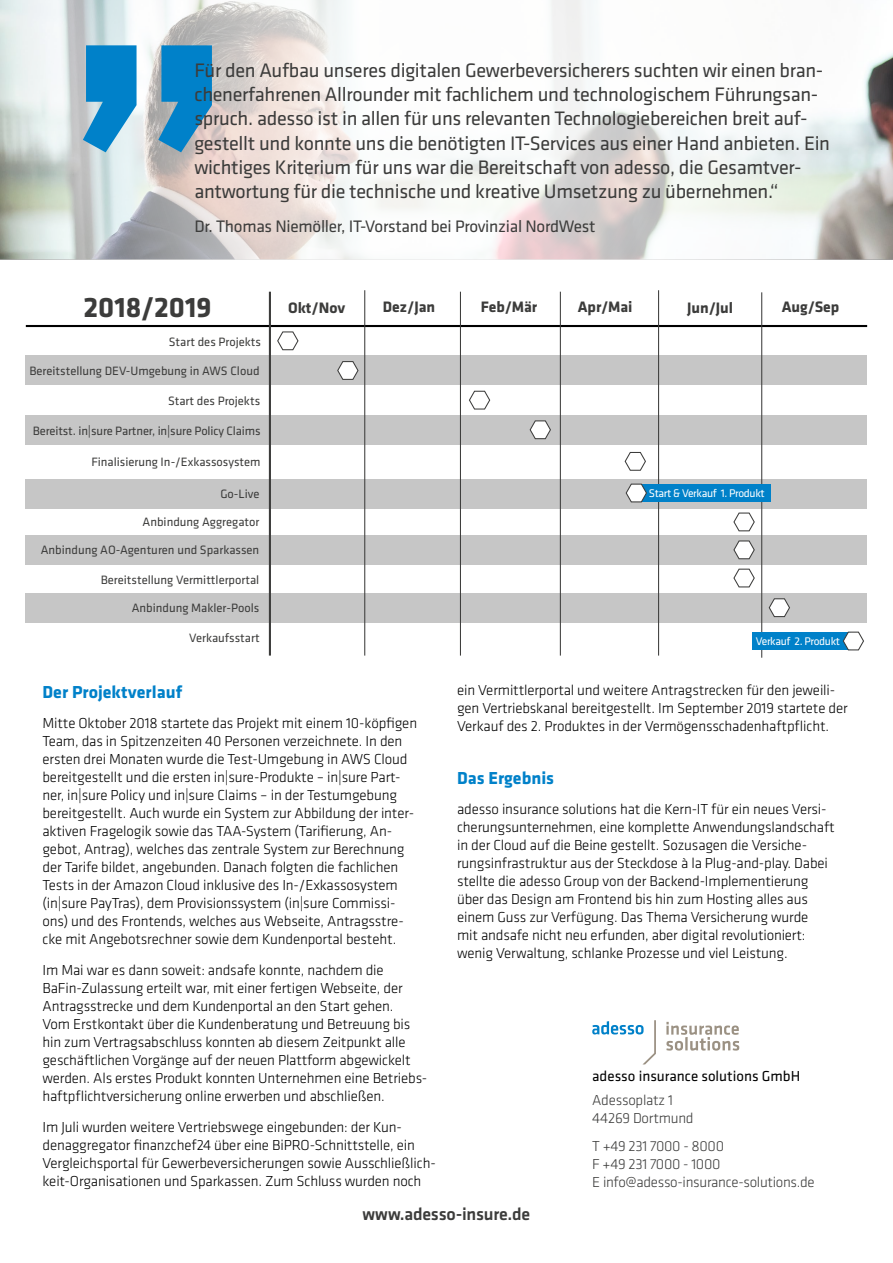
<style>
.page{position:relative;width:893px;height:1263px;background:#fff}
.page>*{position:absolute;margin:0;border:0;box-sizing:border-box;transform-origin:0 0}
.t1{font:700 29.25px "Klavika";color:#3c3c3b}
.t2{font:20.25px/24.3px "Klavika";letter-spacing:-.015em;color:#3c3c3b}
.t3{font:700 18px "Klavika";color:#0081c9}
.t4{font:500 18px "Klavika";letter-spacing:-.015em;color:#3c3c3b}
.t5{font:17.25px "Klavika";letter-spacing:-.015em;color:#3c3c3b}
.t6{font:700 15.75px "Klavika";color:#3c3c3b}
.t7{font:300 15px/18px "Klavika";letter-spacing:-.01em;color:#000}
.t8{font:300 15px/18px "Klavika";letter-spacing:-.02em;color:#3c3c3b}
.t9{font:15px "Klavika";color:#000}
.t10{font:12.6px "Klavika";color:#3c3c3b}
.t11{font:11.55px "Klavika";letter-spacing:-.03em;color:#fff}
</style>
<div class="page">
<svg style="left:0;top:0;width:893px;height:259px"></svg>
<svg style="left:592px;top:1020px;width:64px;height:44px"></svg>
<svg style="left:666px;top:1022px;width:73px;height:28px"></svg>
<svg style="left:83px;top:45px;width:129px;height:107px;background:#50a0cd"></svg>
<div style="left:26px;top:593px;width:841px;height:29px;background:#c6c6c6"></div>
<div style="left:26px;top:535px;width:841px;height:30px;background:#c6c6c6"></div>
<div style="left:26px;top:356px;width:841px;height:29px;background:#c6c6c6"></div>
<div style="left:26px;top:415px;width:841px;height:30px;background:#c6c6c6"></div>
<div style="left:26px;top:479px;width:841px;height:30px;background:#c6c6c6"></div>
<hr style="left:26px;top:325px;width:841px;height:2px;background:#000">
<svg style="left:277px;top:331px;width:22px;height:20px"></svg>
<svg style="left:337px;top:361px;width:22px;height:19px"></svg>
<svg style="left:469px;top:390px;width:22px;height:20px"></svg>
<svg style="left:529px;top:420px;width:22px;height:20px"></svg>
<svg style="left:624px;top:451px;width:22px;height:20px"></svg>
<svg style="left:768px;top:598px;width:22px;height:20px"></svg>
<hr style="left:269px;top:292px;width:2px;height:364px;background:#3c3c3b">
<hr style="left:364px;top:290px;width:1px;height:366px;background:#3c3c3b">
<hr style="left:460px;top:292px;width:1px;height:364px;background:#3c3c3b">
<hr style="left:560px;top:292px;width:1px;height:364px;background:#3c3c3b">
<hr style="left:658px;top:290px;width:1px;height:366px;background:#3c3c3b">
<hr style="left:761px;top:292px;width:1px;height:366px;background:#3c3c3b">
<div style="left:753px;top:632px;width:98px;height:18px;background:#0081c9"></div>
<div style="left:642px;top:484px;width:129px;height:18px;background:#0081c9"></div>
<svg style="left:625px;top:483px;width:22px;height:20px"></svg>
<svg style="left:733px;top:568px;width:22px;height:20px"></svg>
<svg style="left:842px;top:631px;width:22px;height:20px"></svg>
<svg style="left:733px;top:540px;width:22px;height:20px"></svg>
<svg style="left:733px;top:512px;width:22px;height:20px"></svg>
<p class="t2" style="left:194px;top:58px;width:637px">Für den Aufbau unseres digitalen Gewerbeversicherers suchten wir einen bran&shy;chenerfahrenen Allrounder mit fachlichem und technologischem Führungsan&shy;spruch. adesso ist in allen für uns relevanten Technologiebereichen breit auf&shy;gestellt und konnte uns die benötigten IT-Services aus einer Hand anbieten. Ein wichtiges Kriterium für uns war die Bereitschaft von adesso, die Gesamtver&shy;antwortung für die technische und kreative Umsetzung zu übernehmen.“</p>
<p class="t5" style="left:194px;top:217px;width:403px">Dr. Thomas Niemöller, IT-Vorstand bei Provinzial NordWest</p>
<h1 class="t1" style="left:83px;top:292px;width:130px">2018/2019</h1>
<p class="t6" style="left:288px;top:299px;width:59px">Okt/Nov</p>
<p class="t6" style="left:383px;top:299px;width:54px">Dez/Jan</p>
<p class="t6" style="left:481px;top:298px;width:58px">Feb/Mär</p>
<p class="t6" style="left:578px;top:299px;width:56px">Apr/Mai</p>
<p class="t6" style="left:687px;top:299px;width:48px">Jun/Jul</p>
<p class="t6" style="left:782px;top:299px;width:59px">Aug/Sep</p>
<p class="t10" style="left:169px;top:334px;width:94px">Start des Projekts</p>
<p class="t10" style="left:29px;top:364px;width:232px">Bereitstellung DEV-Umgebung in AWS Cloud</p>
<p class="t10" style="left:168px;top:394px;width:94px">Start des Projekts</p>
<p class="t10" style="left:33px;top:423px;width:229px">Bereitst. in|sure Partner, in|sure Policy Claims</p>
<p class="t10" style="left:91px;top:455px;width:171px">Finalisierung In-/Exkassosystem</p>
<p class="t10" style="left:220px;top:487px;width:41px">Go-Live</p>
<p class="t10" style="left:143px;top:515px;width:118px">Anbindung Aggregator</p>
<p class="t10" style="left:41px;top:543px;width:220px">Anbindung AO-Agenturen und Sparkassen</p>
<p class="t10" style="left:101px;top:572px;width:160px">Bereitstellung Vermittlerportal</p>
<p class="t10" style="left:132px;top:601px;width:129px">Anbindung Makler-Pools</p>
<p class="t10" style="left:189px;top:631px;width:72px">Verkaufsstart</p>
<p class="t3" style="left:43px;top:682px;width:141px">Der Projektverlauf</p>
<p class="t7" style="left:43px;top:715px;width:376px">Mitte Oktober 2018 startete das Projekt mit einem 10-köpfigen Team, das in Spitzenzeiten 40 Personen verzeichnete. In den ersten drei Monaten wurde die Test-Umgebung in AWS Cloud bereitgestellt und die ersten in|sure-Produkte – in|sure Part&shy;ner, in|sure Policy und in|sure Claims – in der Testumgebung bereitgestellt. Auch wurde ein System zur Abbildung der inter&shy;aktiven Fragelogik sowie das TAA-System (Tarifierung, An&shy;gebot, Antrag), welches das zentrale System zur Berechnung der Tarife bildet, angebunden. Danach folgten die fachlichen Tests in der Amazon Cloud inklusive des In-/Exkassosystem (in|sure PayTras), dem Provisionssystem (in|sure Commissi&shy;ons) und des Frontends, welches aus Webseite, Antragsstre&shy;cke mit Angebotsrechner sowie dem Kundenportal besteht.</p>
<p class="t7" style="left:43px;top:961px;width:386px">Im Mai war es dann soweit: andsafe konnte, nachdem die BaFin-Zulassung erteilt war, mit einer fertigen Webseite, der Antragsstrecke und dem Kundenportal an den Start gehen.<br>Vom Erstkontakt über die Kundenberatung und Betreuung bis hin zum Vertragsabschluss konnten ab diesem Zeitpunkt alle geschäftlichen Vorgänge auf der neuen Plattform abgewickelt werden. Als erstes Produkt konnten Unternehmen eine Betriebs&shy;haftpflichtversicherung online erwerben und abschließen.</p>
<p class="t7" style="left:43px;top:1118px;width:395px">Im Juli wurden weitere Vertriebswege eingebunden: der Kun&shy;denaggregator finanzchef24 über eine BiPRO-Schnittstelle, ein Vergleichsportal für Gewerbeversicherungen sowie Ausschließlich&shy;keit-Organisationen und Sparkassen. Zum Schluss wurden noch</p>
<p class="t11" style="left:649px;top:487px;width:118px">Start &amp; Verkauf 1. Produkt</p>
<p class="t11" style="left:756px;top:635px;width:86px">Verkauf 2. Produkt</p>
<p class="t7" style="left:457px;top:682px;width:392px">ein Vermittlerportal und weitere Antragstrecken für den jeweili&shy;gen Vertriebskanal bereitgestellt. Im September 2019 startete der<br>Verkauf des 2. Produktes in der Vermögensschadenhaftpflicht.</p>
<p class="t3" style="left:457px;top:768px;width:98px">Das Ergebnis</p>
<p class="t7" style="left:457px;top:801px;width:379px">adesso insurance solutions hat die Kern-IT für ein neues Versi&shy;cherungsunternehmen, eine komplette Anwendungslandschaft in der Cloud auf die Beine gestellt. Sozusagen die Versiche&shy;rungsinfrastruktur aus der Steckdose à la Plug-and-play. Dabei stellte die adesso Group von der Backend-Implementierung über das Design am Frontend bis hin zum Hosting alles aus einem Guss zur Verfügung. Das Thema Versicherung wurde<br>mit andsafe nicht neu erfunden, aber digital revolutioniert: wenig Verwaltung, schlanke Prozesse und viel Leistung.</p>
<p class="t9" style="left:592px;top:1067px;width:210px">adesso insurance solutions GmbH</p>
<p class="t8" style="left:592px;top:1091px;width:103px">Adessoplatz 1<br>44269 Dortmund</p>
<p class="t8" style="left:592px;top:1137px;width:224px">T +49 231 7000 - 8000<br>F +49 231 7000 - 1000<br>E info@adesso-insurance-solutions.de</p>
<p class="t4" style="left:362px;top:1204px;width:169px">www.adesso-insure.de</p>
</div>
